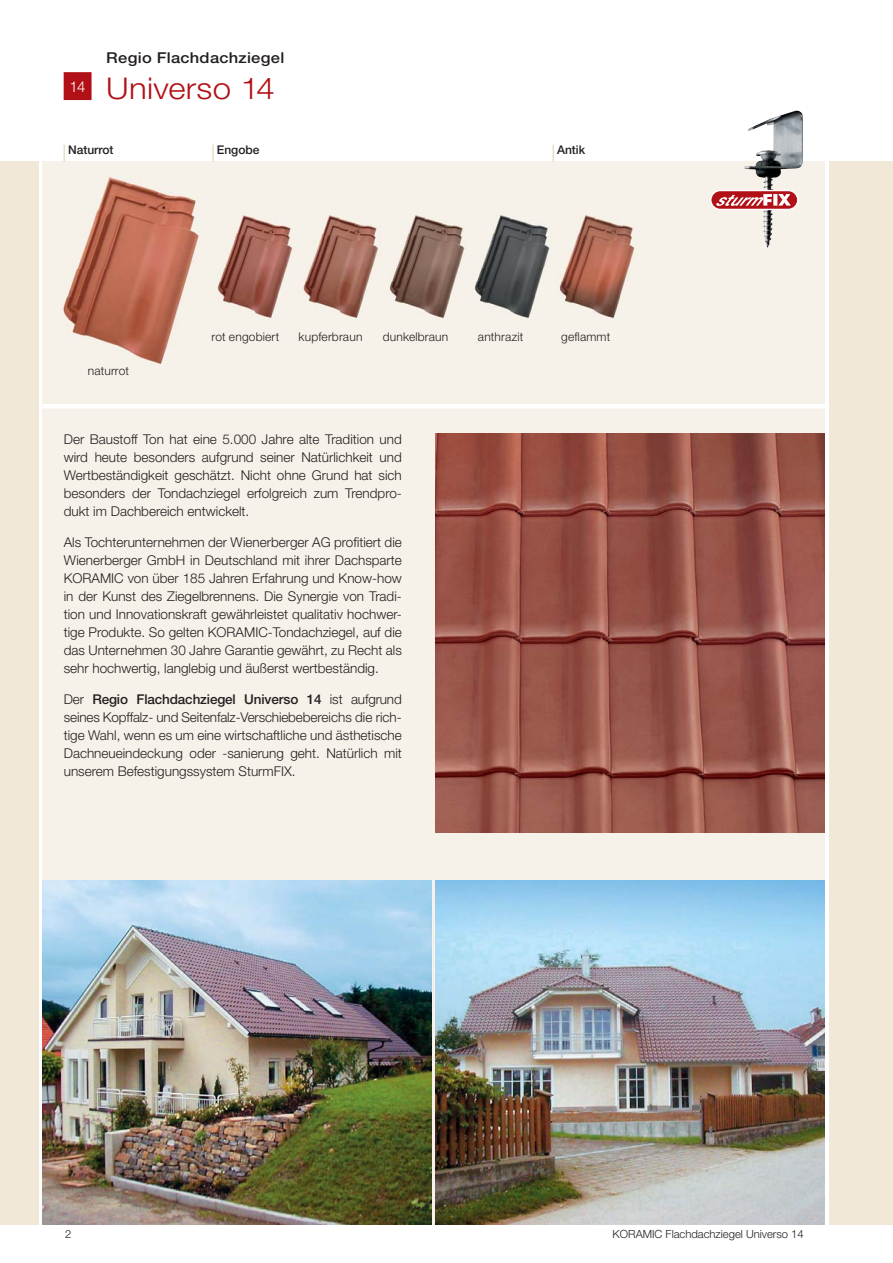
<style>
.page{position:relative;width:893px;height:1263px;background:#fff}
.page>*{position:absolute;margin:0;border:0;box-sizing:border-box;transform-origin:0 0}
.t1{font:300 30px "Helvetica Neue";letter-spacing:.01em;color:#b11116;scale:1.1 1}
.t2{font:500 15px "Helvetica Neue";letter-spacing:.015em;color:#231f20;scale:1.1 1}
.t3{font:300 13.5px/18px "Helvetica Neue";color:#231f20;text-align:justify}
.t4{font:300 12px "Helvetica Neue";letter-spacing:.015em;color:#231f20}
.t5{font:500 12px "Helvetica Neue";color:#231f20}
.t6{font:300 11.25px "Helvetica Neue";color:#231f20}
.s1{font-weight:500}
</style>
<div class="page">
<div style="left:0;top:162px;width:38px;height:1063px;background:#f1e8d7"></div>
<div style="left:43px;top:162px;width:782px;height:1063px;background:#f7f2e9"></div>
<div style="left:829px;top:162px;width:64px;height:1063px;background:#f1e8d7"></div>
<svg style="left:64px;top:145px;width:1px;height:17px"></svg>
<svg style="left:213px;top:145px;width:1px;height:17px"></svg>
<svg style="left:553px;top:145px;width:1px;height:17px"></svg>
<hr style="left:43px;top:404px;width:782px;height:4px;background:#fff">
<img style="left:43px;top:880px;width:389px;height:345px">
<img style="left:436px;top:880px;width:389px;height:345px">
<div style="left:64px;top:73px;width:27px;height:27px;background:#b11116"></div>
<div style="left:64px;top:72px;width:27px;height:28px;border:1px solid #b11116"></div>
<img style="left:436px;top:434px;width:389px;height:398px">
<img style="left:217px;top:215px;width:418px;height:104px">
<img style="left:63px;top:174px;width:136px;height:190px">
<img style="left:763px;top:179px;width:11px;height:69px">
<svg style="left:710px;top:190px;width:88px;height:20px"></svg>
<div style="left:711px;top:191px;width:86px;height:18px;background:#b11116;border-radius:9px"></div>
<svg style="left:716px;top:194px;width:75px;height:12px"></svg>
<p class="t2" style="left:106px;top:52px;width:163px">Regio Flachdachziegel</p>
<h1 class="t1" style="left:70px;top:77px;width:188px"><sup>14</sup> Universo 14</h1>
<p class="t5" style="left:68px;top:145px;width:47px">Naturrot</p>
<p class="t5" style="left:217px;top:145px;width:44px">Engobe</p>
<p class="t5" style="left:557px;top:145px;width:30px">Antik</p>
<p class="t4" style="left:88px;top:367px;width:43px">naturrot</p>
<p class="t4" style="left:212px;top:333px;width:69px">rot engobiert</p>
<p class="t4" style="left:299px;top:333px;width:65px">kupferbraun</p>
<p class="t4" style="left:383px;top:333px;width:67px">dunkelbraun</p>
<p class="t4" style="left:478px;top:333px;width:47px">anthrazit</p>
<p class="t4" style="left:561px;top:333px;width:51px">geflammt</p>
<p class="t3" style="left:64px;top:432px;width:340px">Der Baustoff Ton hat eine 5.000 Jahre alte Tradition und wird heute besonders aufgrund seiner Natürlichkeit und Wertbeständigkeit geschätzt. Nicht ohne Grund hat sich besonders der Tondachziegel erfolgreich zum Trendpro&shy;dukt im Dachbereich entwickelt.</p>
<p class="t3" style="left:64px;top:535px;width:340px">Als Tochterunternehmen der Wienerberger AG profitiert die Wienerberger GmbH in Deutschland mit ihrer Dachsparte KORAMIC von über 185 Jahren Erfahrung und Know-how in der Kunst des Ziegelbrennens. Die Synergie von Tradi&shy;tion und Innovationskraft gewährleistet qualitativ hochwer&shy;tige Produkte. So gelten KORAMIC-Tondachziegel, auf die das Unternehmen 30 Jahre Garantie gewährt, zu Recht als sehr hochwertig, langlebig und äußerst wertbeständig.</p>
<p class="t3" style="left:64px;top:691px;width:340px">Der <span class="s1">Regio Flachdachziegel Universo 14</span> ist aufgrund seines Kopffalz- und Seitenfalz-Verschiebe bereichs die rich&shy;tige Wahl, wenn es um eine wirtschaftliche und ästhetische Dachneueindeckung oder -sanierung geht. Natürlich mit unserem Befestigungssystem SturmFIX.</p>
<p class="t6" style="left:65px;top:1229px;width:8px">2</p>
<p class="t6" style="left:613px;top:1229px;width:193px">KORAMIC Flachdachziegel Universo 14</p>
</div>
